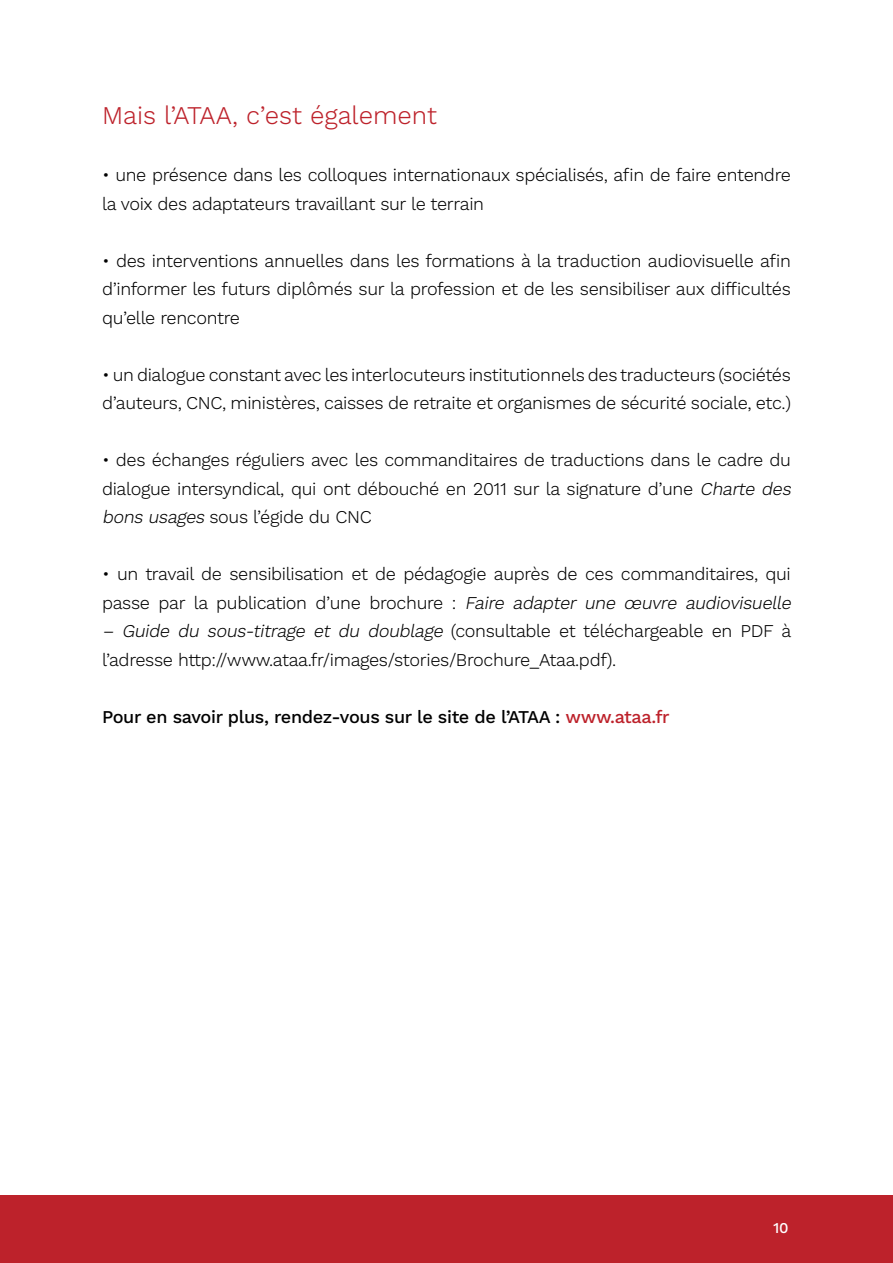
<style>
.page{position:relative;width:893px;height:1263px;background:#fff}
.page>*{position:absolute;margin:0;border:0;box-sizing:border-box;transform-origin:0 0}
.t1{font:300 25.5px "Work Sans";color:#bd222b}
.t2{font:300 18px/28.5px "Work Sans";letter-spacing:-.02em;color:#000}
.t3{font:500 18px "Work Sans";letter-spacing:-.02em;color:#000}
.t4{font:500 15px "Work Sans";color:#fff}
.s1{font-style:italic}
.s2{color:#bd222b}
</style>
<div class="page">
<div style="left:0;top:1195px;width:893px;height:68px;background:#bd222b"></div>
<h1 class="t1" style="left:102px;top:101px;width:336px">Mais l’ATAA, c’est également</h1>
<p class="t2" style="left:102px;top:162px;width:690px">• une présence dans les colloques internationaux spécialisés, afin de faire entendre la voix des adaptateurs travaillant sur le terrain</p>
<p class="t2" style="left:102px;top:247px;width:690px;text-align:justify">• des interventions annuelles dans les formations à la traduction audiovisuelle afin d’informer les futurs diplômés sur la profession et de les sensibiliser aux difficultés qu’elle rencontre</p>
<p class="t2" style="left:102px;top:361px;width:690px">• un dialogue constant avec les interlocuteurs institutionnels des traducteurs (sociétés d’auteurs, CNC, ministères, caisses de retraite et organismes de sécurité sociale, etc.)</p>
<p class="t2" style="left:102px;top:447px;width:694px">• des échanges réguliers avec les commanditaires de traductions dans le cadre du dialogue intersyndical, qui ont débouché en 2011 sur la signature d’une <span class="s1">Charte des bons usages</span> sous l’égide du CNC</p>
<p class="t2" style="left:102px;top:561px;width:694px">• un travail de sensibilisation et de pédagogie auprès de ces commanditaires, qui passe par la publication d’une brochure : <span class="s1">Faire adapter une œuvre audiovisuelle</span></p>
<p class="t2" style="left:102px;top:618px;width:691px"><span class="s1">– Guide du sous-titrage et du doublage</span> (consultable et téléchargeable en PDF à l’adresse http://www.ataa.fr/images/stories/Brochure_Ataa.pdf).</p>
<p class="t3" style="left:102px;top:706px;width:569px">Pour en savoir plus, rendez-vous sur le site de l’ATAA : <span class="s2">www.ataa.fr</span></p>
<p class="t4" style="left:773px;top:1219px;width:17px">10</p>
</div>
